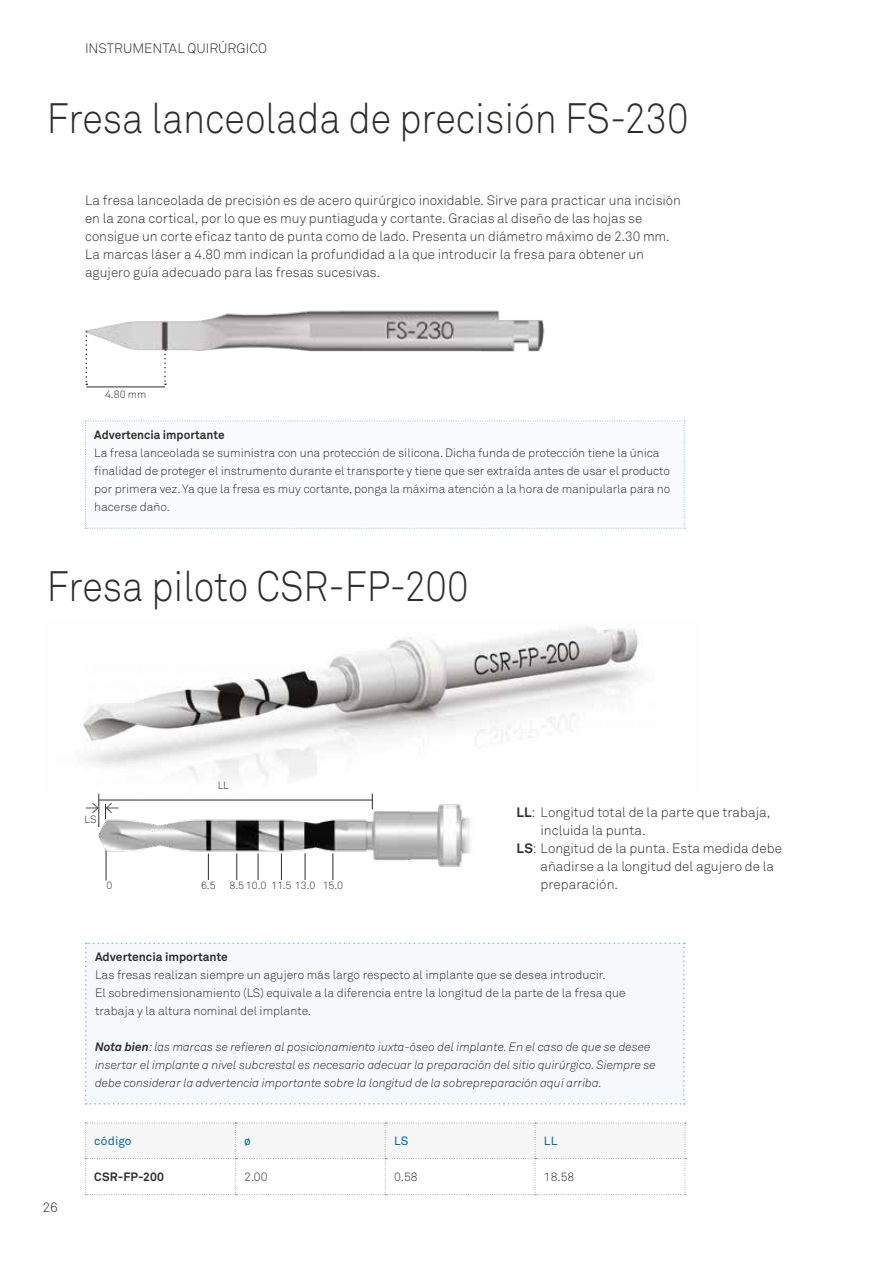
<style>
.page{position:relative;width:893px;height:1263px;background:#fff}
.page>*{position:absolute;margin:0;border:0;box-sizing:border-box;transform-origin:0 0}
.t1{font:42px "Akkurat Light Pro";color:#2e2d2c;scale:.9 1}
.t2{font:13.5px/18px "Akkurat Light Pro";color:#2e2d2c}
.t3{font:12px/18px "Akkurat Light Pro";letter-spacing:-.005em;color:#2e2d2c}
.t4{font:italic 12px/18px "Akkurat Light Pro";color:#2e2d2c}
.t5{font:700 12px "Akkurat Pro";color:#2e2d2c}
.t6{font:12px "Akkurat Pro";letter-spacing:.015em;color:#0069b4}
.t7{font:10.5px "Akkurat Light Pro";color:#2e2d2c}
.s1{font-family:"Akkurat Pro";font-weight:700}
</style>
<div class="page">
<svg style="left:85px;top:421px;width:600px;height:108px"></svg>
<img style="left:83px;top:626px;width:559px;height:173px">
<svg style="left:85px;top:1123px;width:601px;height:72px"></svg>
<hr style="left:106px;top:848px;width:1px;height:32px;background:#2e2d2c">
<img style="left:85px;top:799px;width:386px;height:72px">
<hr style="left:98px;top:794px;width:1px;height:33px;background:#2e2d2c">
<svg style="left:372px;top:794px;width:1px;height:15px"></svg>
<svg style="left:208px;top:853px;width:1px;height:27px"></svg>
<svg style="left:236px;top:853px;width:1px;height:27px"></svg>
<svg style="left:258px;top:853px;width:1px;height:27px"></svg>
<svg style="left:281px;top:853px;width:1px;height:27px"></svg>
<svg style="left:305px;top:853px;width:1px;height:27px"></svg>
<svg style="left:332px;top:853px;width:1px;height:27px"></svg>
<hr style="left:99px;top:800px;width:273px;height:1px;background:#2e2d2c">
<svg style="left:86px;top:802px;width:13px;height:12px"></svg>
<svg style="left:105px;top:802px;width:14px;height:17px"></svg>
<div style="left:85px;top:943px;width:600px;height:162px;background:#f5f9fc"></div>
<hr style="left:86px;top:387px;width:79px;height:1px;background:#2e2d2c">
<svg style="left:164px;top:375px;width:2px;height:10px"></svg>
<img style="left:84px;top:310px;width:461px;height:64px">
<p class="t2" style="left:85px;top:40px;width:183px">INSTRUMENTAL QUIRÚRGICO</p>
<h1 class="t1" style="left:47px;top:93px;width:715px">Fresa lanceolada de precisión FS-230</h1>
<p class="t2" style="left:85px;top:191px;width:597px">La fresa lanceolada de precisión es de acero quirúrgico inoxidable. Sirve para practicar una incisión en la zona cortical, por lo que es muy puntiaguda y cortante. Gracias al diseño de las hojas se consigue un corte eficaz tanto de punta como de lado. Presenta un diámetro máximo de 2.30 mm.<br>La marcas láser a 4.80 mm indican la profundidad a la que introducir la fresa para obtener un agujero guía adecuado para las fresas sucesivas.</p>
<p class="t7" style="left:105px;top:388px;width:43px">4.80 mm</p>
<p class="t5" style="left:94px;top:427px;width:132px">Advertencia importante</p>
<p class="t3" style="left:94px;top:444px;width:578px">La fresa lanceolada se suministra con una protección de silicona. Dicha funda de protección tiene la única finalidad de proteger el instrumento durante el transporte y tiene que ser extraída antes de usar el producto por primera vez. Ya que la fresa es muy cortante, ponga la máxima atención a la hora de manipularla para no hacerse daño.</p>
<h1 class="t1" style="left:47px;top:561px;width:470px">Fresa piloto CSR-FP-200</h1>
<p class="t7" style="left:85px;top:813px;width:14px">LS</p>
<p class="t7" style="left:107px;top:879px;width:7px">0</p>
<p class="t7" style="left:218px;top:779px;width:13px">LL</p>
<p class="t7" style="left:201px;top:879px;width:16px">6.5</p>
<p class="t7" style="left:229px;top:879px;width:115px">8.5 10.0 11.5 13.0 15.0</p>
<p class="t2" style="left:517px;top:803px;width:255px"><span class="s1">LL</span>: Longitud total de la parte que trabaja,</p>
<p class="t2" style="left:541px;top:821px;width:107px">incluida la punta.</p>
<p class="t2" style="left:517px;top:839px;width:267px"><span class="s1">LS</span>: Longitud de la punta. Esta medida debe</p>
<p class="t2" style="left:541px;top:857px;width:235px">añadirse a la longitud del agujero de la</p>
<p class="t2" style="left:541px;top:875px;width:79px">preparación.</p>
<p class="t5" style="left:95px;top:949px;width:134px">Advertencia importante</p>
<p class="t3" style="left:95px;top:966px;width:532px">Las fresas realizan siempre un agujero más largo respecto al implante que se desea introducir.<br>El sobredimensionamiento (LS) equivale a la diferencia entre la longitud de la parte de la fresa que trabaja y la altura nominal del implante.</p>
<p class="t4" style="left:95px;top:1038px;width:562px"><span class="s1">Nota bien</span>: las marcas se refieren al posicionamiento iuxta-óseo del implante. En el caso de que se desee insertar el implante a nivel subcrestal es necesario adecuar la preparación del sitio quirúrgico. Siempre se debe considerar la advertencia importante sobre la longitud de la sobrepreparación aquí arriba.</p>
<p class="t2" style="left:43px;top:1198px;width:17px">26</p>
<p class="t6" style="left:94px;top:1134px;width:39px">código</p>
<p class="t6" style="left:244px;top:1134px;width:8px">ø</p>
<p class="t6" style="left:394px;top:1134px;width:16px">LS</p>
<p class="t6" style="left:544px;top:1134px;width:15px">LL</p>
<p class="t5" style="left:94px;top:1169px;width:71px">CSR-FP-200</p>
<p class="t3" style="left:244px;top:1168px;width:25px">2.00</p>
<p class="t3" style="left:394px;top:1168px;width:25px">0.58</p>
<p class="t3" style="left:544px;top:1168px;width:32px">18.58</p>
</div>
